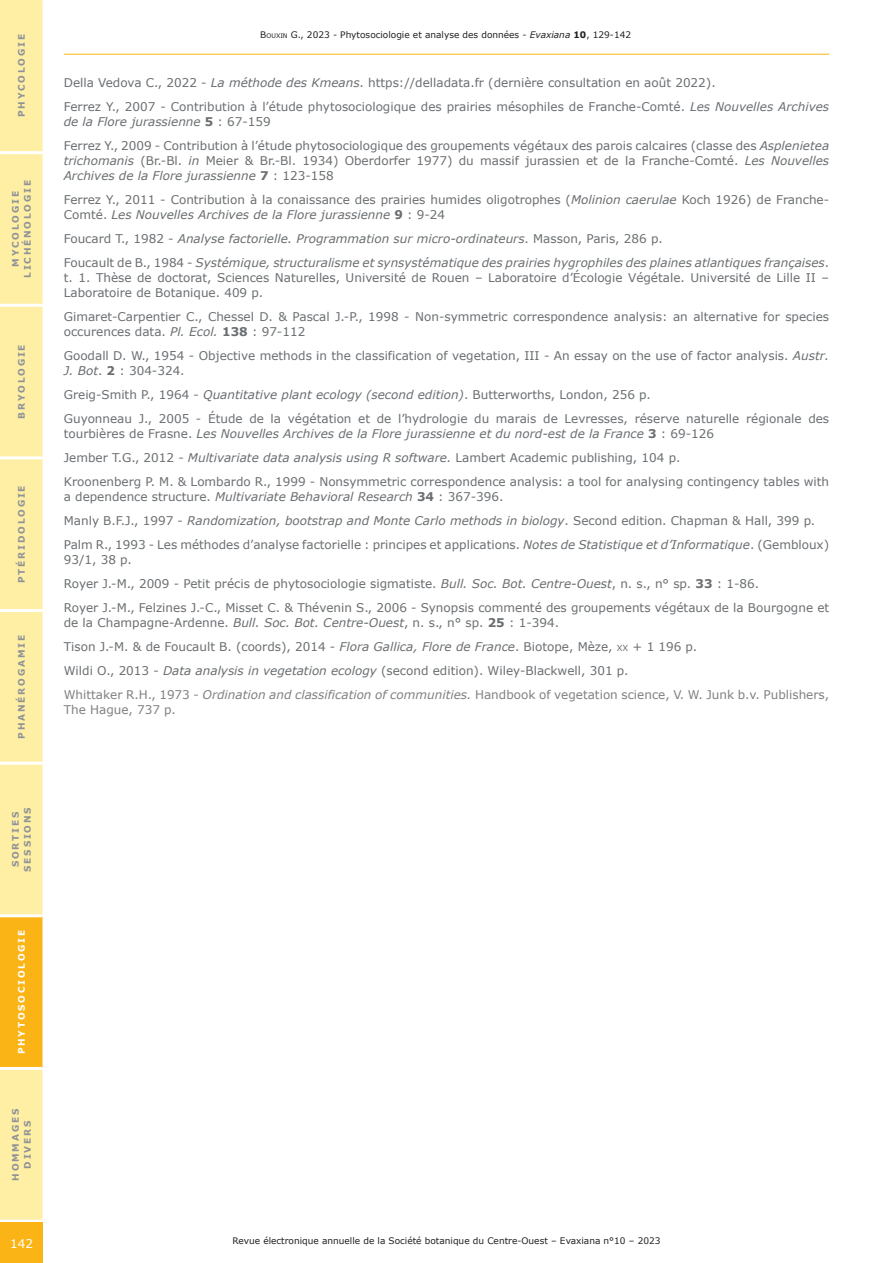
<style>
.page{position:relative;width:893px;height:1263px;background:#fff}
.page>*{position:absolute;margin:0;border:0;box-sizing:border-box;transform-origin:0 0}
.Bibliographie{font:12px/15px "Verdana";color:#6a6e71}
.Bibliographie-2{font:italic 12px "Verdana";color:#6a6e71}
.Bibliographie-3{font:12px/15px "Verdana";color:#808080}
.t1{font:12px "Verdana";color:#fff}
.t2{font:9px "Verdana";color:#231f20}
.t3{font:700 9px/12px "Verdana";letter-spacing:.2em;color:#8f9297;text-align:center}
.t4{font:700 9px "Verdana";letter-spacing:.2em;color:#fff}
.s1{font-style:inherit}
.s2{font-size:6.3px}
.s3{font-style:italic}
.s4{font-weight:700}
.s5{font-style:normal}
.s6{font-size:8.4px}
</style>
<div class="page">
<hr style="left:64px;top:54px;width:765px;height:1px;background:#fbb416">
<div style="left:0;top:1px;width:43px;height:1218px;background:#ffefa4"></div>
<div style="left:0;top:917px;width:43px;height:150px;background:#fbb416"></div>
<hr style="left:0;top:1067px;width:43px;height:3px;background:#fff">
<hr style="left:0;top:914px;width:43px;height:3px;background:#fff">
<hr style="left:0;top:762px;width:43px;height:3px;background:#fff">
<hr style="left:0;top:609px;width:43px;height:3px;background:#fff">
<hr style="left:0;top:456px;width:43px;height:3px;background:#fff">
<hr style="left:0;top:304px;width:43px;height:3px;background:#fff">
<hr style="left:0;top:151px;width:43px;height:3px;background:#fff">
<div style="left:0;top:1222px;width:43px;height:41px;background:#fbb416"></div>
<hr style="left:0;top:0;width:43px;height:1px;background:#ffefa4">
<p class="t3" style="left:16px;top:117px;width:84px;rotate:-90deg">PHYCOLOGIE</p>
<p class="t3" style="left:10px;top:278px;width:99px;rotate:-90deg">MYCOLOGIE<br>LICHÉNOLOGIE</p>
<p class="t3" style="left:16px;top:419px;width:76px;rotate:-90deg">BRYOLOGIE</p>
<p class="t3" style="left:16px;top:583px;width:99px;rotate:-90deg">PTÉRIDOLOGIE</p>
<p class="t3" style="left:16px;top:738px;width:105px;rotate:-90deg">PHANÉROGAMIE</p>
<p class="t3" style="left:10px;top:872px;width:66px;rotate:-90deg">SORTIES<br>SESSIONS</p>
<p class="t4" style="left:16px;top:1054px;width:126px;rotate:-90deg">PHYTOSOCIOLOGIE</p>
<p class="t3" style="left:10px;top:1180px;width:73px;rotate:-90deg">HOMMAGES<br>DIVERS</p>
<p class="t1" style="left:10px;top:1236px;width:24px">142</p>
<p class="t2" style="left:260px;top:29px;width:372px"><span class="s1">B</span><span class="s2">OUXIN</span> <span class="s1">G.</span>, 2023 - Phytosociologie et analyse des données - <span class="s3">Evaxiana</span> <span class="s4">10</span>, 129-142</p>
<p class="Bibliographie" style="left:64px;top:75px;width:653px">Della Vedova C., 2022 - <span class="s3">La méthode des Kmeans</span>. https://delladata.fr (dernière consultation en août 2022).</p>
<p class="Bibliographie" style="left:64px;top:99px;width:767px">Ferrez Y., 2007 - Contribution à l’étude phytosociologique des prairies mésophiles de Franche-Comté. <span class="s3">Les Nouvelles Archives de la Flore jurassienne</span> <span class="s4">5</span> : 67-159</p>
<p class="Bibliographie" style="left:64px;top:138px;width:767px;text-align:justify">Ferrez Y., 2009 - Contribution à l’étude phytosociologique des groupements végétaux des parois calcaires (classe des <span class="s3">Asplenietea trichomanis</span> (Br.-Bl. <span class="s3">in</span> Meier &amp; Br.-Bl. 1934) Oberdorfer 1977) du massif jurassien et de la Franche-Comté. <span class="s3">Les Nouvelles Archives de la Flore jurassienne</span> <span class="s4">7</span> : 123-158</p>
<p class="Bibliographie" style="left:64px;top:192px;width:767px">Ferrez Y., 2011 - Contribution à la conaissance des prairies humides oligotrophes (<span class="s3">Molinion caerulae</span> Koch 1926) de Franche-<br>Comté. <span class="s3">Les Nouvelles Archives de la Flore jurassienne</span> <span class="s4">9</span> : 9-24</p>
<p class="Bibliographie-2" style="left:64px;top:231px;width:600px"><span class="s5">Foucard T., 1982 -</span> Analyse factorielle. Programmation sur micro-ordinateurs<span class="s5">. Masson, Paris, 286 p.</span></p>
<p class="Bibliographie" style="left:64px;top:255px;width:767px;text-align:justify">Foucault de B., 1984 - <span class="s3">Systémique, structuralisme et synsystématique des prairies hygrophiles des plaines atlantiques françaises</span>. t. 1. Thèse de doctorat, Sciences Naturelles, Université de Rouen – Laboratoire d’Écologie Végétale. Université de Lille II – Laboratoire de Botanique. 409 p.</p>
<p class="Bibliographie" style="left:64px;top:309px;width:767px">Gimaret-Carpentier C., Chessel D. &amp; Pascal J.-P., 1998 - Non-symmetric correspondence analysis: an alternative for species occurences data. <span class="s3">Pl. Ecol.</span> <span class="s4">138</span> : 97-112</p>
<p class="Bibliographie" style="left:64px;top:348px;width:767px">Goodall D. W., 1954 - Objective methods in the classification of vegetation, III - An essay on the use of factor analysis. <span class="s3">Austr.<br>J. Bot</span>. <span class="s4">2</span> : 304-324.</p>
<p class="Bibliographie" style="left:64px;top:387px;width:589px">Greig-Smith P., 1964 - <span class="s3">Quantitative plant ecology (second edition)</span>. Butterworths, London, 256 p.</p>
<p class="Bibliographie" style="left:64px;top:411px;width:767px">Guyonneau J., 2005 - Étude de la végétation et de l’hydrologie du marais de Levresses, réserve naturelle régionale des tourbières de Frasne. <span class="s3">Les Nouvelles Archives de la Flore jurassienne et du nord-est de la France</span> <span class="s4">3</span> : 69-126</p>
<p class="Bibliographie" style="left:64px;top:450px;width:618px">Jember T.G., 2012 - <span class="s3">Multivariate data analysis using R software.</span> Lambert Academic publishing, 104 p.</p>
<p class="Bibliographie" style="left:64px;top:474px;width:767px">Kroonenberg P. M. &amp; Lombardo R., 1999 - Nonsymmetric correspondence analysis: a tool for analysing contingency tables with a dependence structure. <span class="s3">Multivariate Behavioral Research</span> <span class="s4">34</span> : 367-396.</p>
<p class="Bibliographie-2" style="left:64px;top:513px;width:753px"><span class="s5">Manly B.F.J., 1997 -</span> Randomization, bootstrap and Monte Carlo methods in biology<span class="s5">. Second edition. Chapman &amp; Hall, 399 p.</span></p>
<p class="Bibliographie" style="left:64px;top:537px;width:767px">Palm R., 1993 - Les méthodes d’analyse factorielle : principes et applications. <span class="s3">Notes de Statistique et d’Informatique</span>. (Gembloux)<br>93/1, 38 p.</p>
<p class="Bibliographie" style="left:64px;top:576px;width:697px">Royer J.-M., 2009 - Petit précis de phytosociologie sigmatiste. <span class="s3">Bull. Soc. Bot. Centre-Ouest</span>, n. s., n° sp. <span class="s4">33</span> : 1-86.</p>
<p class="Bibliographie" style="left:64px;top:600px;width:767px">Royer J.-M., Felzines J.-C., Misset C. &amp; Thévenin S., 2006 - Synopsis commenté des groupements végétaux de la Bourgogne et de la Champagne-Ardenne. <span class="s3">Bull. Soc. Bot. Centre-Ouest</span>, n. s., n° sp. <span class="s4">25</span> : 1-394.</p>
<p class="Bibliographie" style="left:64px;top:639px;width:635px">Tison J.-M. &amp; de Foucault B. (coords), 2014 - <span class="s3">Flora Gallica, Flore de France</span>. Biotope, Mèze, <span class="s6">XX</span> + 1 196 p.</p>
<p class="Bibliographie" style="left:64px;top:663px;width:566px">Wildi O., 2013 - <span class="s3">Data analysis in vegetation ecology</span> (second edition). Wiley-Blackwell, 301 p.</p>
<p class="Bibliographie-3" style="left:64px;top:687px;width:767px">Whittaker R.H., 1973 - <span class="s3">Ordination and classification of communities.</span> Handbook of vegetation science, V. W. Junk b.v. Publishers,<br>The Hague, 737 p.</p>
<p class="t2" style="left:232px;top:1235px;width:430px">Revue électronique annuelle de la Société botanique du Centre-Ouest – Evaxiana n°10 – 2023</p>
</div>
